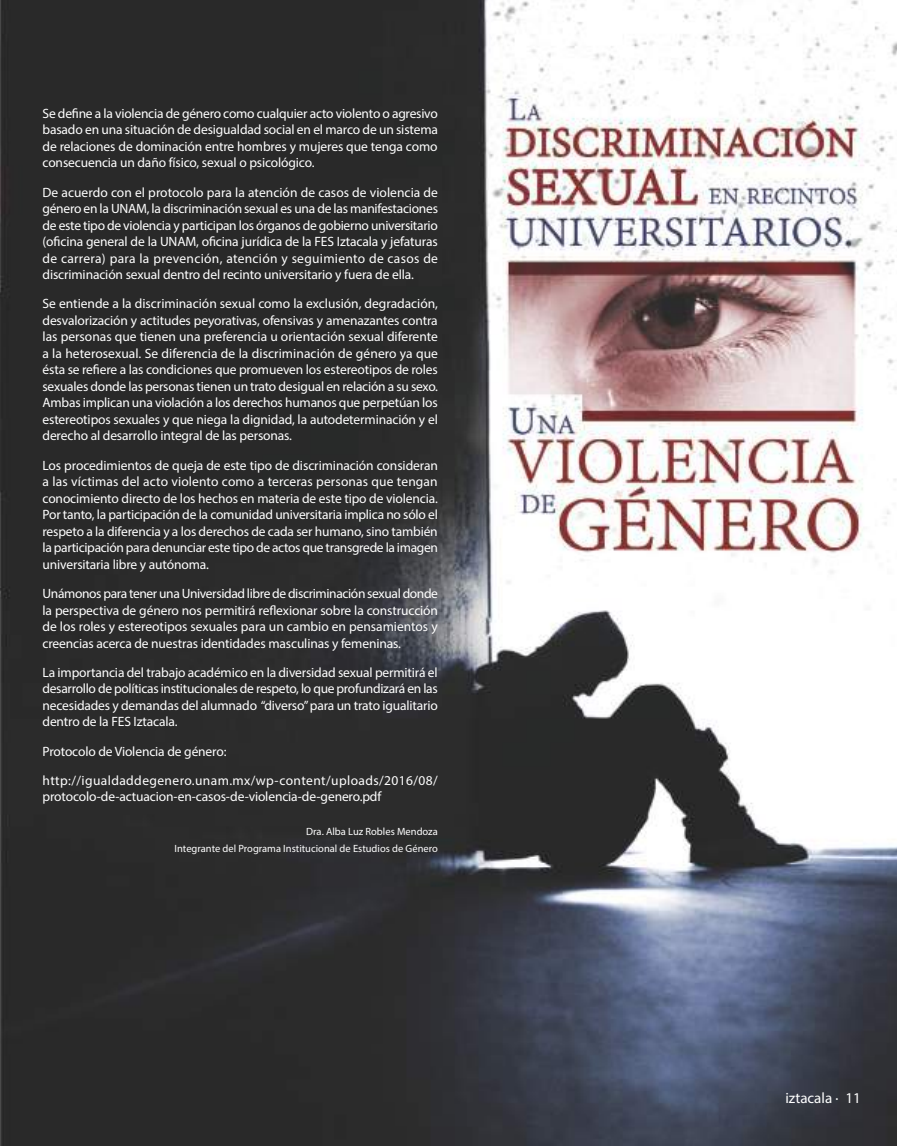
<style>
.page{position:relative;width:897px;height:1146px;background:#fff}
.page>*{position:absolute;margin:0;border:0;box-sizing:border-box;transform-origin:0 0}
.t1{font:15px "Myriad Pro";color:#fff}
.t2{font:13.5px/16.5px "Myriad Pro";letter-spacing:-.01em;color:#fff;text-align:justify}
.t3{font:13.5px/29.2px "Myriad Pro";letter-spacing:.03em;color:#fff}
.t4{font:10.5px/16.5px "Myriad Pro";color:#fff;text-align:right}
</style>
<div class="page">
<img style="left:0;top:0;width:897px;height:1145px">
<p class="t2" style="left:43px;top:105px;width:397px">Se define a la violencia de género como cualquier acto violento o agresivo basado en una situación de desigualdad social en el marco de un sistema de relaciones de dominación entre hombres y mujeres que tenga como consecuencia un daño físico, sexual o psicológico.</p>
<p class="t2" style="left:43px;top:183px;width:397px">De acuerdo con el protocolo para la atención de casos de violencia de género en la UNAM, la discriminación sexual es una de las manifestaciones de este tipo de violencia y participan los órganos de gobierno universitario (oficina general de la UNAM, oficina jurídica de la FES Iztacala y jefaturas de carrera) para la prevención, atención y seguimiento de casos de discriminación sexual dentro del recinto universitario y fuera de ella.</p>
<p class="t2" style="left:43px;top:295px;width:397px">Se entiende a la discriminación sexual como la exclusión, degradación, desvalorización y actitudes peyorativas, ofensivas y amenazantes contra las personas que tienen una preferencia u orientación sexual diferente a la heterosexual. Se diferencia de la discriminación de género ya que ésta se refiere a las condiciones que promueven los estereotipos de roles sexuales donde las personas tienen un trato desigual en relación a su sexo.<br>Ambas implican una violación a los derechos humanos que perpetúan los estereotipos sexuales y que niega la dignidad, la autodeterminación y el derecho al desarrollo integral de las personas.</p>
<p class="t2" style="left:43px;top:456px;width:397px">Los procedimientos de queja de este tipo de discriminación consideran a las víctimas del acto violento como a terceras personas que tengan conocimiento directo de los hechos en materia de este tipo de violencia.<br>Por tanto, la participación de la comunidad universitaria implica no sólo el respeto a la diferencia y a los derechos de cada ser humano, sino también la participación para denunciar este tipo de actos que transgrede la imagen universitaria libre y autónoma.</p>
<p class="t2" style="left:43px;top:585px;width:397px">Unámonos para tener una Universidad libre de discriminación sexual donde la perspectiva de género nos permitirá reflexionar sobre la construcción de los roles y estereotipos sexuales para un cambio en pensamientos y creencias acerca de nuestras identidades masculinas y femeninas.</p>
<p class="t2" style="left:43px;top:663px;width:397px">La importancia del trabajo académico en la diversidad sexual permitirá el desarrollo de políticas institucionales de respeto, lo que profundizará en las necesidades y demandas del alumnado “diverso” para un trato igualitario dentro de la FES Iztacala.</p>
<p class="t3" style="left:43px;top:736px;width:397px">Protocolo de Violencia de género: http://igualdaddegenero.unam.mx/wp-content/uploads/2016/08/</p>
<p class="t2" style="left:43px;top:788px;width:340px">protocolo-de-actuacion-en-casos-de-violencia-de-genero.pdf</p>
<p class="t4" style="left:175px;top:823px;width:265px">Dra. Alba Luz Robles Mendoza<br>Integrante del Programa Institucional de Estudios de Género</p>
<p class="t1" style="left:785px;top:1089px;width:77px">iztacala · 11</p>
</div>
